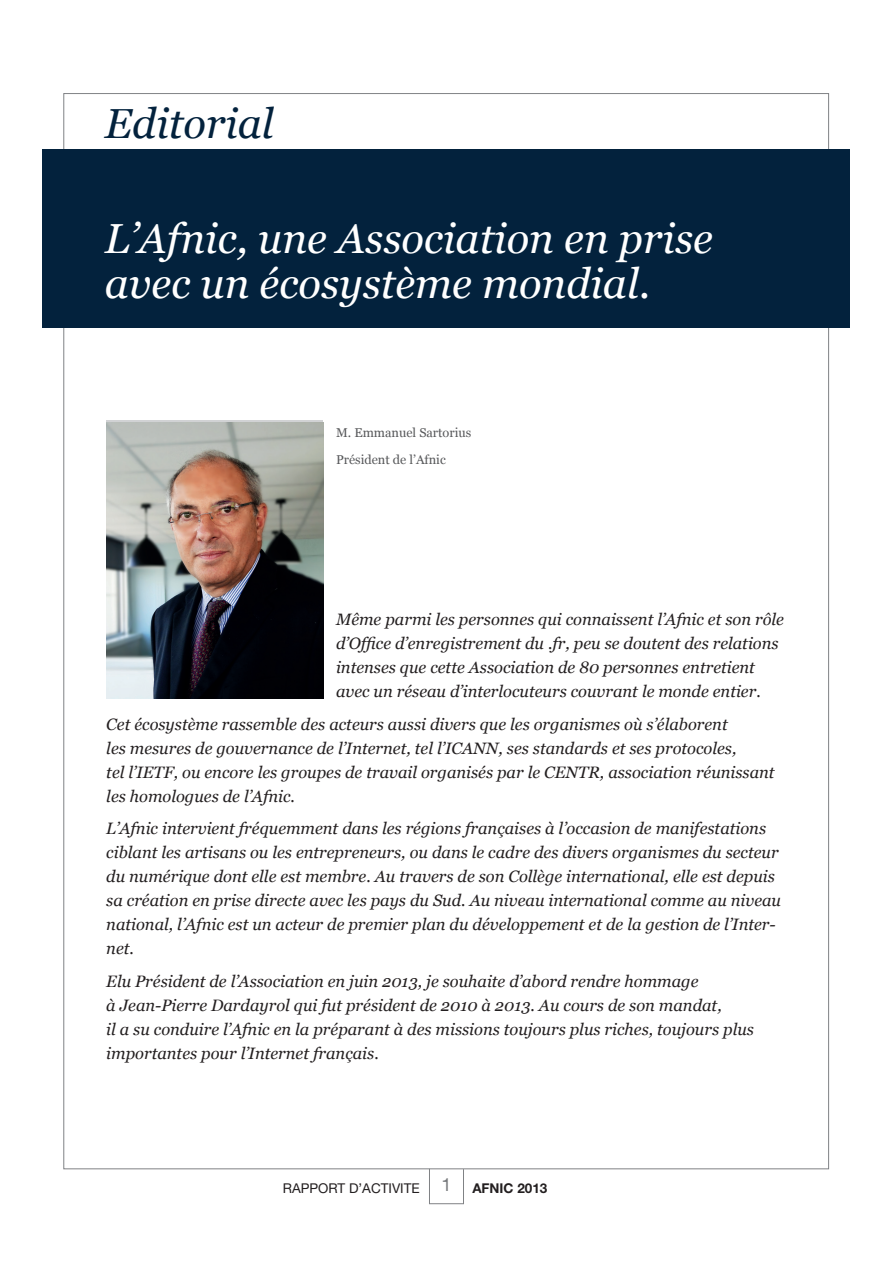
<style>
.page{position:relative;width:893px;height:1263px;background:#fff}
.page>*{position:absolute;margin:0;border:0;box-sizing:border-box;transform-origin:0 0}
.t1{font:italic 42px/45px "Georgia";color:#fff}
.t2{font:italic 42px "Georgia";color:#03223d}
.t3{font:italic 16.5px/24px "Georgia";color:#231f20}
.t4{font:13.5px "Helvetica Neue";color:#231f20}
.t5{font:12.75px/26.5px "Georgia";color:#57585a}
.s1{font-size:18px;color:#76787b}
.s2{font-weight:700}
</style>
<div class="page">
<div style="left:429px;top:1168px;width:35px;height:36px;border:1px solid #808285"></div>
<div style="left:43px;top:149px;width:807px;height:178px;background:#03223d"></div>
<img style="left:107px;top:422px;width:216px;height:276px">
<h1 class="t2" style="left:105px;top:100px;width:171px">Editorial</h1>
<h1 class="t1" style="left:105px;top:216px;width:610px">L’Afnic, une Association en prise avec un écosystème mondial.</h1>
<p class="t5" style="left:336px;top:419px;width:137px">M. Emmanuel Sartorius<br>Président de l’Afnic</p>
<p class="t3" style="left:336px;top:607px;width:449px">Même parmi les personnes qui connaissent l’Afnic et son rôle d’Office d’enregistrement du .fr, peu se doutent des relations intenses que cette Association de 80 personnes entretient avec un réseau d’interlocuteurs couvrant le monde entier.</p>
<p class="t3" style="left:106px;top:712px;width:670px">Cet écosystème rassemble des acteurs aussi divers que les organismes où s’élaborent<br>les mesures de gouvernance de l’Internet, tel l’ICANN, ses standards et ses protocoles,<br>tel l’IETF, ou encore les groupes de travail organisés par le CENTR, association réunissant les homologues de l’Afnic.</p>
<p class="t3" style="left:106px;top:816px;width:676px">L’Afnic intervient fréquemment dans les régions françaises à l’occasion de manifestations ciblant les artisans ou les entrepreneurs, ou dans le cadre des divers organismes du secteur du numérique dont elle est membre. Au travers de son Collège international, elle est depuis sa création en prise directe avec les pays du Sud. Au niveau international comme au niveau national, l’Afnic est un acteur de premier plan du développement et de la gestion de l’Inter&shy;net.</p>
<p class="t3" style="left:106px;top:969px;width:649px">Elu Président de l’Association en juin 2013, je souhaite d’abord rendre hommage<br>à Jean-Pierre Dardayrol qui fut président de 2010 à 2013. Au cours de son mandat,<br>il a su conduire l’Afnic en la préparant à des missions toujours plus riches, toujours plus importantes pour l’Internet français.</p>
<p class="t4" style="left:283px;top:1180px;width:266px">RAPPORT D’ACTIVITE <span class="s1">1</span> <span class="s2">AFNIC 2013</span></p>
</div>
